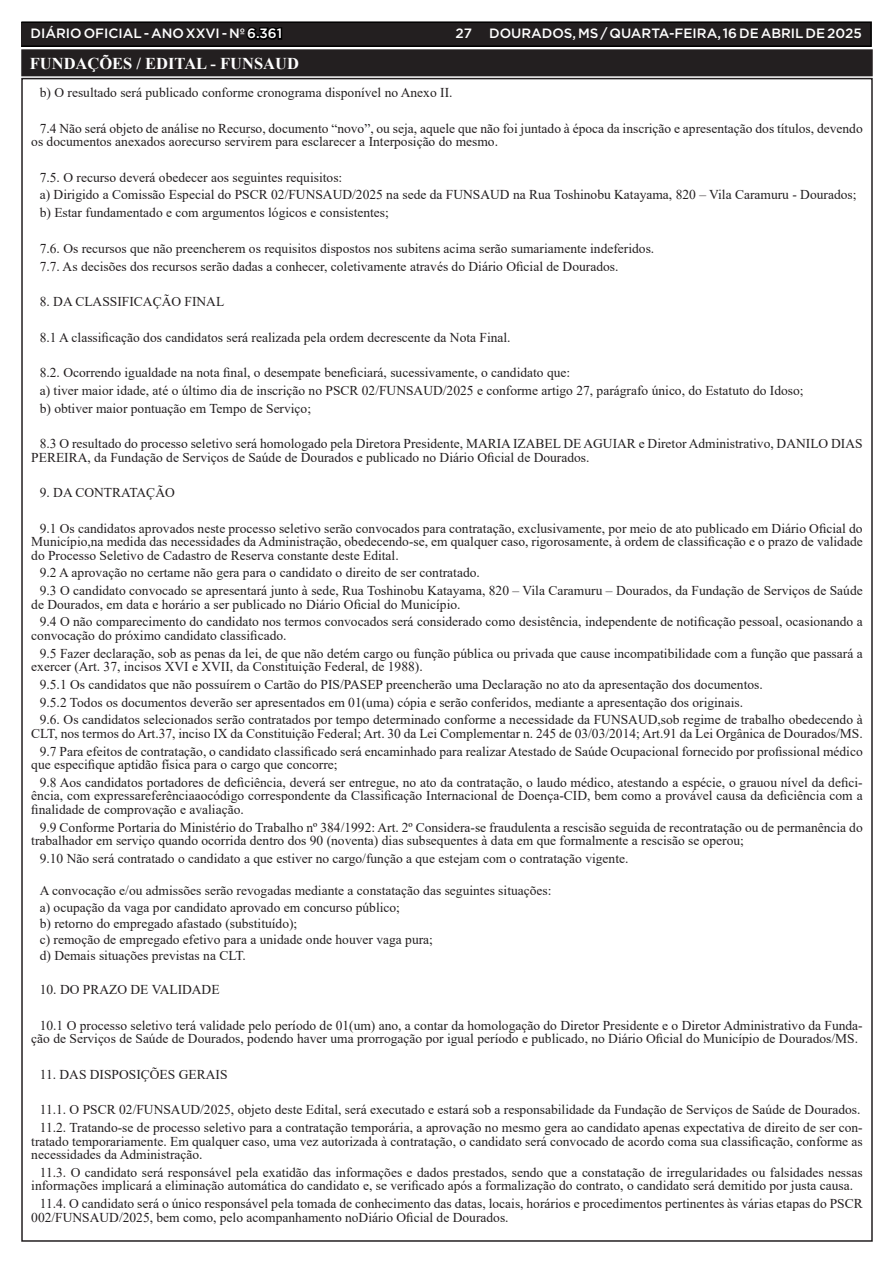
<style>
.page{position:relative;width:893px;height:1263px;background:#fff}
.page>*{position:absolute;margin:0;border:0;box-sizing:border-box;transform-origin:0 0}
.TEXTO{font:700 16.5px "Times New Roman";color:#fff}
.TEXTO-2{font:13.5px/13.5px "Times New Roman";color:#231f20}
.t1{font:500 13.5px "Gotham";color:#fff}
.s1{color:#000}
</style>
<div class="page">
<div style="left:21px;top:22px;width:850px;height:24px;background:#231f20"></div>
<div style="left:21px;top:21px;width:851px;height:26px;border:2px solid #000"></div>
<div style="left:23px;top:51px;width:848px;height:23px;background:#231f20"></div>
<div style="left:21px;top:49px;width:852px;height:27px;border:4px solid #231f20"></div>
<p class="t1" style="left:31px;top:25px;width:253px">DIÁRIO OFICIAL - ANO XXVI - Nº <span class="s1">6.361</span></p>
<p class="t1" style="left:455px;top:25px;width:18px">27</p>
<p class="t1" style="left:489px;top:25px;width:374px">DOURADOS, MS / QUARTA-FEIRA, 16 DE ABRIL DE 2025</p>
<p class="TEXTO" style="left:30px;top:52px;width:271px">FUNDAÇÕES / EDITAL - FUNSAUD</p>
<p class="TEXTO-2" style="left:40px;top:86px;width:414px">b) O resultado será publicado conforme cronograma disponível no Anexo II.</p>
<p class="TEXTO-2" style="left:31px;top:121px;width:833px;text-indent:9px">7.4 Não será objeto de análise no Recurso, documento “novo”, ou seja, aquele que não foi juntado à época da inscrição e apresentação dos títulos, devendo os documentos anexados aorecurso servirem para esclarecer a Interposição do mesmo.</p>
<p class="TEXTO-2" style="left:40px;top:170px;width:304px">7.5. O recurso deverá obedecer aos seguintes requisitos:</p>
<p class="TEXTO-2" style="left:40px;top:188px;width:818px">a) Dirigido a Comissão Especial do PSCR 02/FUNSAUD/2025 na sede da FUNSAUD na Rua Toshinobu Katayama, 820 – Vila Caramuru - Dourados;</p>
<p class="TEXTO-2" style="left:40px;top:206px;width:351px">b) Estar fundamentado e com argumentos lógicos e consistentes;</p>
<p class="TEXTO-2" style="left:40px;top:241px;width:616px">7.6. Os recursos que não preencherem os requisitos dispostos nos subitens acima serão sumariamente indeferidos.</p>
<p class="TEXTO-2" style="left:40px;top:259px;width:580px">7.7. As decisões dos recursos serão dadas a conhecer, coletivamente através do Diário Oficial de Dourados.</p>
<p class="TEXTO-2" style="left:40px;top:294px;width:186px">8. DA CLASSIFICAÇÃO FINAL</p>
<p class="TEXTO-2" style="left:40px;top:330px;width:472px">8.1 A classificação dos candidatos será realizada pela ordem decrescente da Nota Final.</p>
<p class="TEXTO-2" style="left:40px;top:365px;width:532px">8.2. Ocorrendo igualdade na nota final, o desempate beneficiará, sucessivamente, o candidato que:</p>
<p class="TEXTO-2" style="left:40px;top:383px;width:765px">a) tiver maior idade, até o último dia de inscrição no PSCR 02/FUNSAUD/2025 e conforme artigo 27, parágrafo único, do Estatuto do Idoso;</p>
<p class="TEXTO-2" style="left:40px;top:401px;width:273px">b) obtiver maior pontuação em Tempo de Serviço;</p>
<p class="TEXTO-2" style="left:31px;top:436px;width:833px;text-indent:9px">8.3 O resultado do processo seletivo será homologado pela Diretora Presidente, MARIA IZABEL DE AGUIAR e Diretor Administrativo, DANILO DIAS<br>PEREIRA, da Fundação de Serviços de Saúde de Dourados e publicado no Diário Oficial de Dourados.</p>
<p class="TEXTO-2" style="left:40px;top:485px;width:137px">9. DA CONTRATAÇÃO</p>
<p class="TEXTO-2" style="left:31px;top:521px;width:833px;text-align:justify;text-indent:9px">9.1 Os candidatos aprovados neste processo seletivo serão convocados para contratação, exclusivamente, por meio de ato publicado em Diário Oficial do Município,na medida das necessidades da Administração, obedecendo-se, em qualquer caso, rigorosamente, à ordem de classificação e o prazo de validade do Processo Seletivo de Cadastro de Reserva constante deste Edital.</p>
<p class="TEXTO-2" style="left:40px;top:566px;width:442px">9.2 A aprovação no certame não gera para o candidato o direito de ser contratado.</p>
<p class="TEXTO-2" style="left:31px;top:583px;width:833px;text-indent:9px">9.3 O candidato convocado se apresentará junto à sede, Rua Toshinobu Katayama, 820 – Vila Caramuru – Dourados, da Fundação de Serviços de Saúde de Dourados, em data e horário a ser publicado no Diário Oficial do Município.</p>
<p class="TEXTO-2" style="left:31px;top:615px;width:833px;text-indent:9px">9.4 O não comparecimento do candidato nos termos convocados será considerado como desistência, independente de notificação pessoal, ocasionando a convocação do próximo candidato classificado.</p>
<p class="TEXTO-2" style="left:31px;top:646px;width:833px;text-indent:9px">9.5 Fazer declaração, sob as penas da lei, de que não detém cargo ou função pública ou privada que cause incompatibilidade com a função que passará a exercer (Art. 37, incisos XVI e XVII, da Constituição Federal, de 1988).</p>
<p class="TEXTO-2" style="left:40px;top:677px;width:724px">9.5.1 Os candidatos que não possuírem o Cartão do PIS/PASEP preencherão uma Declaração no ato da apresentação dos documentos.</p>
<p class="TEXTO-2" style="left:40px;top:695px;width:705px">9.5.2 Todos os documentos deverão ser apresentados em 01(uma) cópia e serão conferidos, mediante a apresentação dos originais.</p>
<p class="TEXTO-2" style="left:31px;top:713px;width:833px;text-align:right">9.6. Os candidatos selecionados serão contratados por tempo determinado conforme a necessidade da FUNSAUD,sob regime de trabalho obedecendo à<br>CLT, nos termos do Art.37, inciso IX da Constituição Federal; Art. 30 da Lei Complementar n. 245 de 03/03/2014; Art.91 da Lei Orgânica de Dourados/MS.</p>
<p class="TEXTO-2" style="left:31px;top:744px;width:833px;text-indent:9px">9.7 Para efeitos de contratação, o candidato classificado será encaminhado para realizar Atestado de Saúde Ocupacional fornecido por profissional médico que especifique aptidão física para o cargo que concorre;</p>
<p class="TEXTO-2" style="left:31px;top:775px;width:833px;text-align:justify;text-indent:9px">9.8 Aos candidatos portadores de deficiência, deverá ser entregue, no ato da contratação, o laudo médico, atestando a espécie, o grauou nível da defici&shy;ência, com expressareferênciaaocódigo correspondente da Classificação Internacional de Doença-CID, bem como a provável causa da deficiência com a finalidade de comprovação e avaliação.</p>
<p class="TEXTO-2" style="left:31px;top:820px;width:833px;text-indent:9px">9.9 Conforme Portaria do Ministério do Trabalho nº 384/1992: Art. 2º Considera-se fraudulenta a rescisão seguida de recontratação ou de permanência do trabalhador em serviço quando ocorrida dentro dos 90 (noventa) dias subsequentes à data em que formalmente a rescisão se operou;</p>
<p class="TEXTO-2" style="left:40px;top:851px;width:590px">9.10 Não será contratado o candidato a que estiver no cargo/função a que estejam com o contratação vigente.</p>
<p class="TEXTO-2" style="left:40px;top:884px;width:513px">A convocação e/ou admissões serão revogadas mediante a constatação das seguintes situações:</p>
<p class="TEXTO-2" style="left:40px;top:900px;width:362px">a) ocupação da vaga por candidato aprovado em concurso público;</p>
<p class="TEXTO-2" style="left:40px;top:916px;width:259px">b) retorno do empregado afastado (substituído);</p>
<p class="TEXTO-2" style="left:40px;top:932px;width:395px">c) remoção de empregado efetivo para a unidade onde houver vaga pura;</p>
<p class="TEXTO-2" style="left:40px;top:949px;width:208px">d) Demais situações previstas na CLT.</p>
<p class="TEXTO-2" style="left:40px;top:983px;width:181px">10. DO PRAZO DE VALIDADE</p>
<p class="TEXTO-2" style="left:31px;top:1018px;width:833px;text-indent:9px">10.1 O processo seletivo terá validade pelo período de 01(um) ano, a contar da homologação do Diretor Presidente e o Diretor Administrativo da Funda&shy;ção de Serviços de Saúde de Dourados, podendo haver uma prorrogação por igual período e publicado, no Diário Oficial do Município de Dourados/MS.</p>
<p class="TEXTO-2" style="left:40px;top:1067px;width:189px">11. DAS DISPOSIÇÕES GERAIS</p>
<p class="TEXTO-2" style="left:40px;top:1103px;width:822px">11.1. O PSCR 02/FUNSAUD/2025, objeto deste Edital, será executado e estará sob a responsabilidade da Fundação de Serviços de Saúde de Dourados.</p>
<p class="TEXTO-2" style="left:31px;top:1120px;width:833px;text-align:justify;text-indent:9px">11.2. Tratando-se de processo seletivo para a contratação temporária, a aprovação no mesmo gera ao candidato apenas expectativa de direito de ser con&shy;tratado temporariamente. Em qualquer caso, uma vez autorizada à contratação, o candidato será convocado de acordo coma sua classificação, conforme as necessidades da Administração.</p>
<p class="TEXTO-2" style="left:31px;top:1165px;width:833px;text-indent:9px">11.3. O candidato será responsável pela exatidão das informações e dados prestados, sendo que a constatação de irregularidades ou falsidades nessas informações implicará a eliminação automática do candidato e, se verificado após a formalização do contrato, o candidato será demitido por justa causa.</p>
<p class="TEXTO-2" style="left:31px;top:1196px;width:833px;text-indent:9px">11.4. O candidato será o único responsável pela tomada de conhecimento das datas, locais, horários e procedimentos pertinentes às várias etapas do PSCR<br>002/FUNSAUD/2025, bem como, pelo acompanhamento noDiário Oficial de Dourados.</p>
</div>
